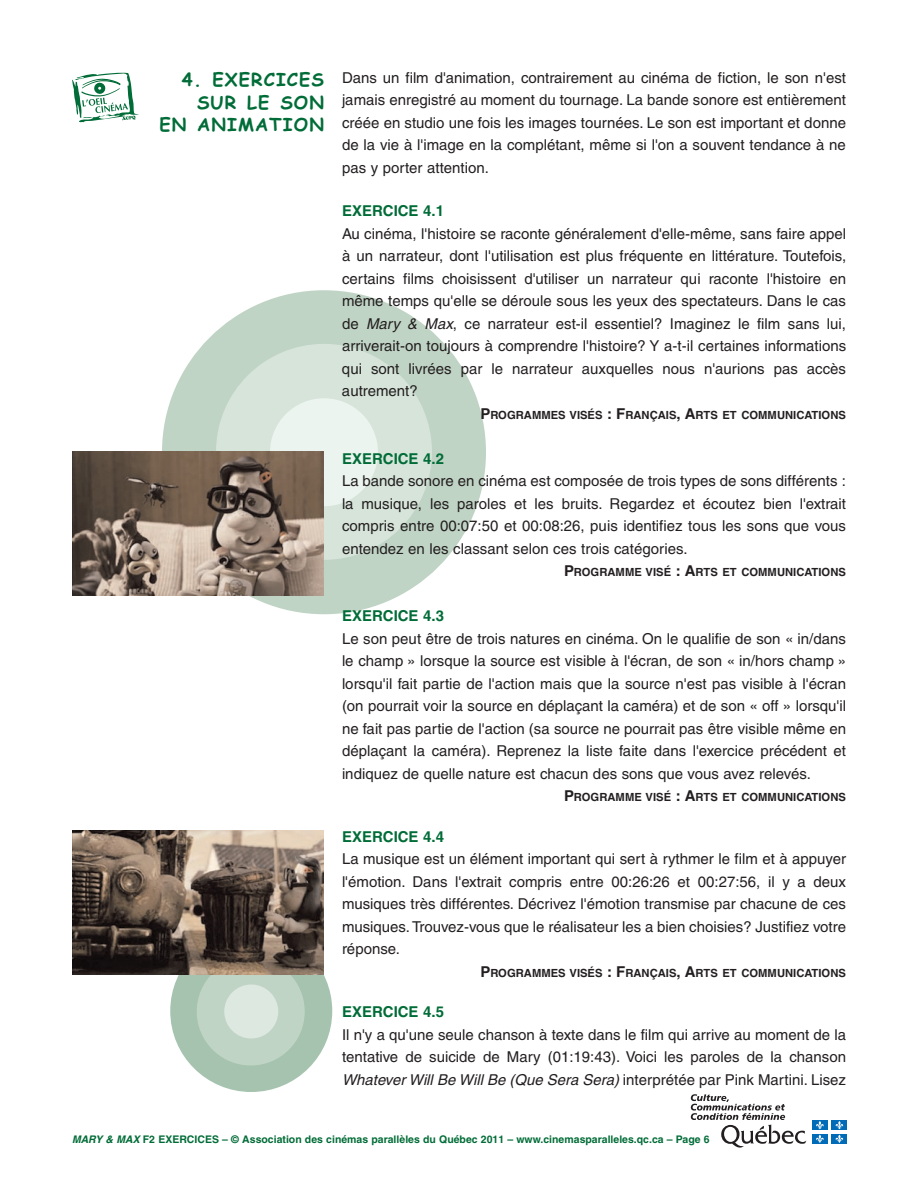
<style>
.page{position:relative;width:918px;height:1188px;background:#fff}
.page>*{position:absolute;margin:0;border:0;box-sizing:border-box;transform-origin:0 0}
.t1{font:700 18px/22.5px "Comic Sans MS";letter-spacing:.06em;color:#006c37;text-align:right}
.t2{font:15px/22.5px "Helvetica";color:#231f20;text-align:justify}
.t3{font:700 15px "Helvetica";color:#006c37}
.t4{font:700 11.25px "Helvetica";color:#231f20}
.t5{font:700 10.5px "Helvetica";color:#006c37}
.s1{font-style:italic}
.s2{font-size:15px}
</style>
<div class="page">
<div style="left:170px;top:930px;width:162px;height:162px;background:#a5c3ae;border-radius:50%"></div>
<div style="left:197px;top:957px;width:108px;height:108px;background:#c0d4c5;border-radius:50%"></div>
<div style="left:224px;top:984px;width:54px;height:54px;background:#dde8e0;border-radius:50%"></div>
<div style="left:162px;top:290px;width:324px;height:324px;background:#c0d4c5;border-radius:50%"></div>
<div style="left:216px;top:344px;width:216px;height:216px;background:#d6e4da;border-radius:50%"></div>
<div style="left:270px;top:398px;width:108px;height:108px;background:#ecf4ef;border-radius:50%"></div>
<svg style="left:691px;top:1094px;width:115px;height:54px"></svg>
<div style="left:812px;top:1120px;width:15px;height:10px;background:#006cb7"></div>
<svg style="left:816px;top:1121px;width:8px;height:8px"></svg>
<div style="left:832px;top:1120px;width:15px;height:10px;background:#006cb7"></div>
<svg style="left:835px;top:1121px;width:8px;height:8px"></svg>
<div style="left:812px;top:1134px;width:15px;height:9px;background:#006cb7"></div>
<svg style="left:816px;top:1135px;width:8px;height:8px"></svg>
<div style="left:832px;top:1134px;width:15px;height:9px;background:#006cb7"></div>
<svg style="left:835px;top:1135px;width:8px;height:8px"></svg>
<svg style="left:72px;top:73px;width:67px;height:50px"></svg>
<img style="left:72px;top:830px;width:252px;height:144px">
<img style="left:72px;top:452px;width:252px;height:144px">
<p class="t1" style="left:159px;top:69px;width:166px">4. EXERCICES<br>SUR LE SON<br>EN ANIMATION</p>
<p class="t2" style="left:342px;top:68px;width:506px">Dans un film d'animation, contrairement au cinéma de fiction, le son n'est jamais enregistré au moment du tournage. La bande sonore est entièrement créée en studio une fois les images tournées. Le son est important et donne de la vie à l'image en la complétant, même si l'on a souvent tendance à ne pas y porter attention.</p>
<p class="t3" style="left:342px;top:205px;width:104px">EXERCICE 4.1</p>
<p class="t2" style="left:342px;top:224px;width:506px">Au cinéma, l'histoire se raconte généralement d'elle-même, sans faire appel à un narrateur, dont l'utilisation est plus fréquente en littérature. Toutefois, certains films choisissent d'utiliser un narrateur qui raconte l'histoire en même temps qu'elle se déroule sous les yeux des spectateurs. Dans le cas de <span class="s1">Mary &amp; Max</span>, ce narrateur est-il essentiel? Imaginez le film sans lui, arriverait-on toujours à comprendre l'histoire? Y a-t-il certaines informations qui sont livrées par le narrateur auxquelles nous n'aurions pas accès autrement?</p>
<p class="t4" style="left:480px;top:410px;width:367px"><span class="s2">P</span>ROGRAMMES VISÉS <span class="s2">: F</span>RANÇAIS<span class="s2">, A</span>RTS ET COMMUNICATIONS</p>
<p class="t3" style="left:342px;top:453px;width:104px">EXERCICE 4.2</p>
<p class="t2" style="left:342px;top:471px;width:506px">La bande sonore en cinéma est composée de trois types de sons différents : la musique, les paroles et les bruits. Regardez et écoutez bien l'extrait compris entre 00:07:50 et 00:08:26, puis identifiez tous les sons que vous entendez en les classant selon ces trois catégories.</p>
<p class="t4" style="left:564px;top:568px;width:284px"><span class="s2">P</span>ROGRAMME VISÉ <span class="s2">: A</span>RTS ET COMMUNICATIONS</p>
<p class="t3" style="left:342px;top:610px;width:104px">EXERCICE 4.3</p>
<p class="t2" style="left:342px;top:629px;width:506px">Le son peut être de trois natures en cinéma. On le qualifie de son « in/dans le champ » lorsque la source est visible à l'écran, de son « in/hors champ » lorsqu'il fait partie de l'action mais que la source n'est pas visible à l'écran (on pourrait voir la source en déplaçant la caméra) et de son « off » lorsqu'il ne fait pas partie de l'action (sa source ne pourrait pas être visible même en déplaçant la caméra). Reprenez la liste faite dans l'exercice précédent et indiquez de quelle nature est chacun des sons que vous avez relevés.</p>
<p class="t4" style="left:564px;top:793px;width:284px"><span class="s2">P</span>ROGRAMME VISÉ <span class="s2">: A</span>RTS ET COMMUNICATIONS</p>
<p class="t3" style="left:342px;top:831px;width:104px">EXERCICE 4.4</p>
<p class="t2" style="left:342px;top:849px;width:506px">La musique est un élément important qui sert à rythmer le film et à appuyer l'émotion. Dans l'extrait compris entre 00:26:26 et 00:27:56, il y a deux musiques très différentes. Décrivez l'émotion transmise par chacune de ces musiques. Trouvez-vous que le réalisateur les a bien choisies? Justifiez votre réponse.</p>
<p class="t4" style="left:480px;top:968px;width:367px"><span class="s2">P</span>ROGRAMMES VISÉS <span class="s2">: F</span>RANÇAIS<span class="s2">, A</span>RTS ET COMMUNICATIONS</p>
<p class="t3" style="left:342px;top:1006px;width:104px">EXERCICE 4.5</p>
<p class="t2" style="left:342px;top:1025px;width:506px">Il n'y a qu'une seule chanson à texte dans le film qui arrive au moment de la tentative de suicide de Mary (01:19:43). Voici les paroles de la chanson <span class="s1">Whatever Will Be Will Be (Que Sera Sera)</span> interprétée par Pink Martini. Lisez</p>
<p class="t5" style="left:72px;top:1135px;width:639px"><span class="s1">MARY &amp; MAX</span> F2 EXERCICES – © Association des cinémas parallèles du Québec 2011 – www.cinemasparalleles.qc.ca – Page 6</p>
</div>
